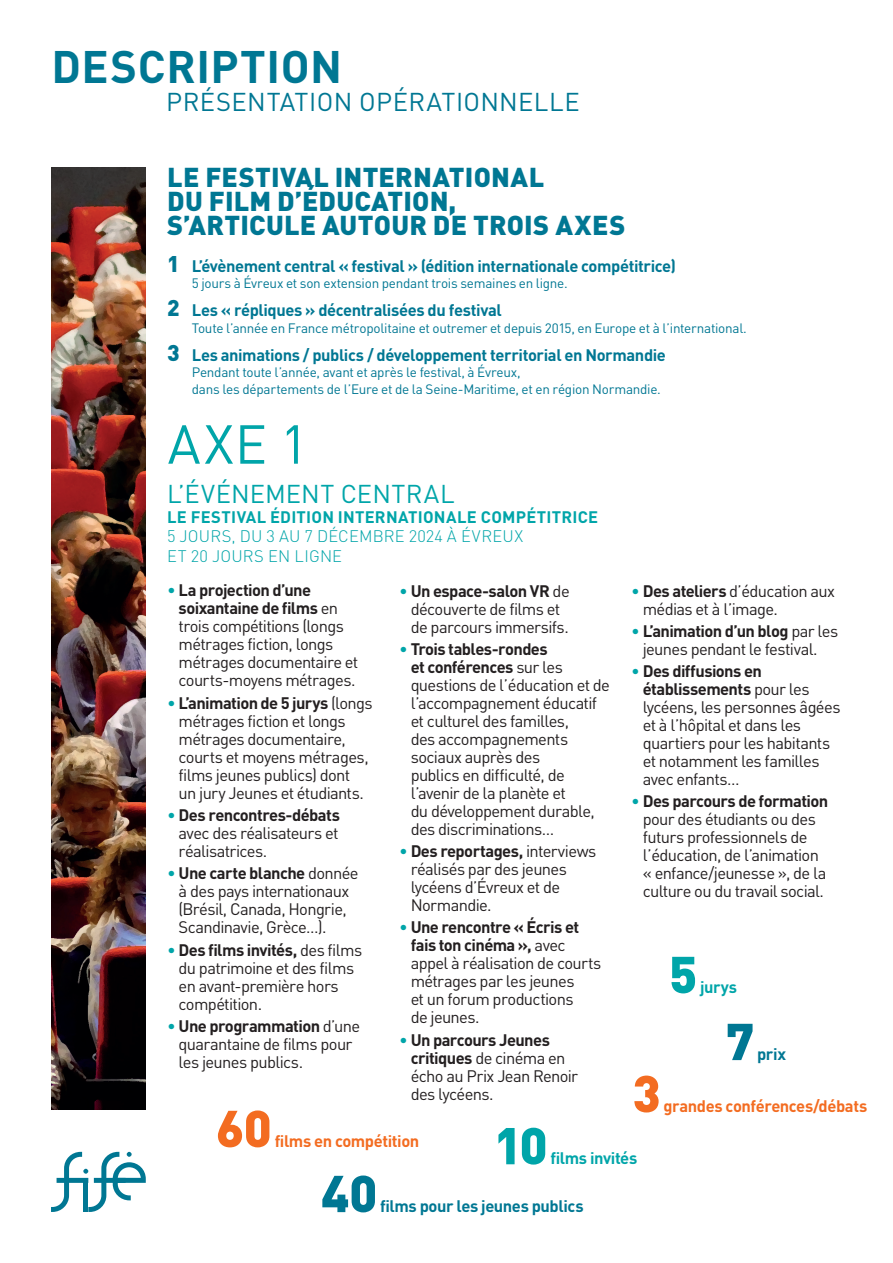
<style>
.page{position:relative;width:893px;height:1263px;background:#fff}
.page>*{position:absolute;margin:0;border:0;box-sizing:border-box;transform-origin:0 0}
.t1{font:54px "DIN Pro";color:#00a5a9}
.t2{font:900 51px "DIN Pro";color:#00a5a9}
.t3{font:900 51px "DIN Pro";color:#007793}
.t4{font:900 51px "DIN Pro";color:#f36c21}
.t5{font:700 45px "DIN Pro";letter-spacing:.015em;color:#007793}
.t6{font:900 27px/24px "DIN Pro";letter-spacing:.005em;color:#007793}
.t7{font:25.5px "DIN Pro";letter-spacing:.015em;color:#007793}
.t8{font:25.5px "DIN Pro";letter-spacing:.01em;color:#00a5a9}
.t9{font:16.5px/18px "DIN Pro";letter-spacing:-.04em;color:#231f20}
.t10{font:700 16.5px "DIN Pro";letter-spacing:-.025em;color:#007793}
.t11{font:700 16.5px "DIN Pro";letter-spacing:.015em;color:#00a5a9}
.t12{font:300 16.5px/19.8px "DIN Pro";letter-spacing:.01em;color:#00a5a9}
.t13{font:700 16.5px "DIN Pro";letter-spacing:-.025em;color:#f36c21}
.t14{font:700 16.5px "DIN Pro";letter-spacing:-.025em;color:#00a5a9}
.t15{font:13.5px/16.5px "DIN Pro";letter-spacing:-.02em;color:#007793}
.s1{font-weight:900;font-size:22.5px}
.s2{color:#00a5a9}
.s3{font-weight:700}
</style>
<div class="page">
<svg style="left:51px;top:1152px;width:95px;height:60px"></svg>
<img style="left:51px;top:168px;width:95px;height:942px">
<h3 class="t5" style="left:51px;top:29px;width:292px">DESCRIPTION</h3>
<h3 class="t7" style="left:166px;top:81px;width:415px">PRÉSENTATION OPÉRATIONNELLE</h3>
<h3 class="t6" style="left:167px;top:162px;width:460px">LE FESTIVAL INTERNATIONAL<br>DU FILM D’ÉDUCATION,<br>S’ARTICULE AUTOUR DE TROIS AXES</h3>
<p class="t10" style="left:167px;top:252px;width:510px"><span class="s1">1</span> L’évènement central « festival » (édition internationale compétitrice)</p>
<p class="t15" style="left:192px;top:274px;width:377px">5 jours à Évreux et son extension pendant trois semaines en ligne.</p>
<p class="t10" style="left:167px;top:296px;width:336px"><span class="s1">2</span> Les « répliques » décentralisées du festival</p>
<p class="t15" style="left:192px;top:318px;width:557px">Toute l’année en France métropolitaine et outremer et depuis 2015, en Europe et à l’international.</p>
<p class="t10" style="left:167px;top:341px;width:500px"><span class="s1">3</span> Les animations / publics / développement territorial en Normandie</p>
<p class="t15" style="left:192px;top:363px;width:470px">Pendant toute l’année, avant et après le festival, à Évreux,<br>dans les départements de l’Eure et de la Seine-Maritime, et en région Normandie.</p>
<h1 class="t1" style="left:168px;top:402px;width:142px">AXE 1</h1>
<h3 class="t8" style="left:167px;top:473px;width:289px">L’ÉVÉNEMENT CENTRAL</h3>
<p class="t11" style="left:167px;top:503px;width:432px">LE FESTIVAL ÉDITION INTERNATIONALE COMPÉTITRICE</p>
<p class="t12" style="left:167px;top:525px;width:358px">5 JOURS, DU 3 AU 7 DÉCEMBRE 2024 À ÉVREUX<br>ET 20 JOURS EN LIGNE</p>
<p class="t9" style="left:643px;top:580px;width:194px;text-indent:-12px"><span class="s2">•</span> <span class="s3">Des ateliers</span> d’éducation aux médias et à l’image.</p>
<p class="t9" style="left:631px;top:620px;width:209px;text-align:center"><span class="s2">•</span> <span class="s3">L’animation d’un blog</span> par les jeunes pendant le festival.</p>
<p class="t9" style="left:643px;top:660px;width:199px;text-indent:-12px"><span class="s2">•</span> <span class="s3">Des diffusions en établissements</span> pour les lycéens, les personnes âgées et à l’hôpital et dans les quartiers pour les habitants et notamment les familles avec enfants…</p>
<p class="t9" style="left:631px;top:791px;width:199px;text-align:center"><span class="s2">•</span> <span class="s3">Des parcours de formation </span>pour des étudiants ou des futurs professionnels de l’éducation, de l’animation<br>« enfance/jeunesse », de la culture ou du travail social.</p>
<p class="t9" style="left:179px;top:580px;width:181px;text-indent:-12px"><span class="s2">•</span> <span class="s3">La projection d’une soixantaine de films</span> en trois compétitions (longs métrages fiction, longs métrages documentaire et courts-moyens métrages.</p>
<p class="t9" style="left:179px;top:692px;width:196px;text-indent:-12px"><span class="s2">•</span> <span class="s3">L’animation de 5 jurys</span> (longs métrages fiction et longs métrages documentaire, courts et moyens métrages, films jeunes publics) dont<br>un jury Jeunes et étudiants.</p>
<p class="t9" style="left:179px;top:804px;width:163px;text-align:justify;text-indent:-12px"><span class="s2">•</span> <span class="s3">Des rencontres-débats </span>avec des réalisateurs et réalisatrices.</p>
<p class="t9" style="left:179px;top:863px;width:182px;text-indent:-12px"><span class="s2">•</span> <span class="s3">Une carte blanche</span> donnée à des pays internationaux (Brésil, Canada, Hongrie,<br>Scandinavie, Grèce…).</p>
<p class="t9" style="left:179px;top:939px;width:185px;text-indent:-12px"><span class="s2">•</span> <span class="s3">Des films invités,</span> des films du patrimoine et des films en avant-première hors compétition.</p>
<p class="t9" style="left:179px;top:1015px;width:183px;text-indent:-12px"><span class="s2">•</span> <span class="s3">Une programmation</span> d’une quarantaine de films pour les jeunes publics.</p>
<p class="t9" style="left:411px;top:580px;width:161px;text-indent:-12px"><span class="s2">•</span> <span class="s3">Un espace-salon VR</span> de découverte de films et de parcours immersifs.</p>
<p class="t9" style="left:411px;top:638px;width:201px;text-indent:-12px"><span class="s2">•</span> <span class="s3">Trois tables-rondes<br>et conférences</span> sur les questions de l’éducation et de l’accompagnement éducatif et culturel des familles,<br>des accompagnements sociaux auprès des<br>publics en difficulté, de l’avenir de la planète et<br>du développement durable, des discriminations…</p>
<p class="t9" style="left:411px;top:840px;width:187px;text-indent:-12px"><span class="s2">•</span> <span class="s3">Des reportages,</span> interviews réalisés par des jeunes lycéens d’Évreux et de<br>Normandie.</p>
<p class="t9" style="left:411px;top:917px;width:192px;text-indent:-12px"><span class="s2">•</span> <span class="s3">Une rencontre « Écris et fais ton cinéma »,</span> avec appel à réalisation de courts métrages par les jeunes<br>et un forum productions<br>de jeunes.</p>
<p class="t9" style="left:411px;top:1029px;width:169px;text-indent:-12px"><span class="s2">•</span> <span class="s3">Un parcours Jeunes critiques</span> de cinéma en écho au Prix Jean Renoir des lycéens.</p>
<h2 class="t2" style="left:669px;top:931px;width:30px">5</h2>
<p class="t11" style="left:700px;top:973px;width:38px">jurys</p>
<h2 class="t3" style="left:726px;top:998px;width:30px">7</h2>
<p class="t10" style="left:757px;top:1040px;width:31px">prix</p>
<h2 class="t4" style="left:632px;top:1050px;width:30px">3</h2>
<p class="t13" style="left:663px;top:1092px;width:205px">grandes conférences/débats</p>
<h2 class="t4" style="left:216px;top:1085px;width:57px">60</h2>
<h2 class="t2" style="left:494px;top:1102px;width:55px">10</h2>
<p class="t13" style="left:275px;top:1127px;width:146px">films en compétition</p>
<p class="t14" style="left:550px;top:1144px;width:88px">films invités</p>
<h2 class="t3" style="left:321px;top:1150px;width:58px">40</h2>
<p class="t10" style="left:380px;top:1192px;width:205px">films pour les jeunes publics</p>
</div>
